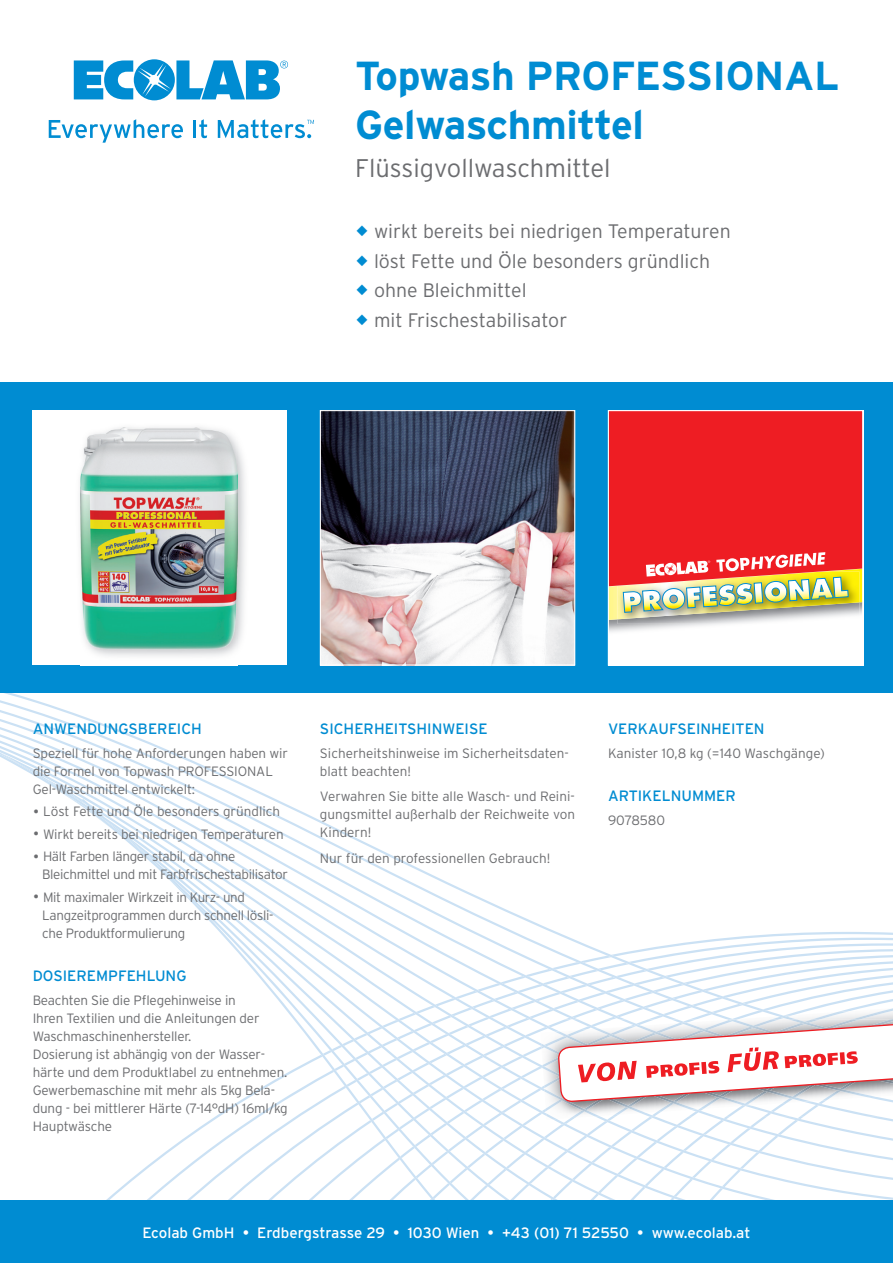
<style>
.page{position:relative;width:893px;height:1263px;background:#fff}
.page>*{position:absolute;margin:0;border:0;box-sizing:border-box;transform-origin:0 0}
.t1{font:700 40.5px/48.6px "Interstate";letter-spacing:-.01em;color:#008cd2}
.t2{font:300 25.5px "Interstate";color:#6c6d70}
.t3{font:300 19.5px/29.7px "Interstate";color:#6c6d70}
.t4{font:15px "Interstate";color:#008cd2}
.t5{font:15px "Interstate";color:#fff}
.t6{font:300 13.5px/18px "Interstate";letter-spacing:-.015em;color:#6c6d70}
.s1{font-size:18px}
</style>
<div class="page">
<svg style="left:106px;top:1160px;width:699px;height:40px"></svg>
<svg style="left:155px;top:1121px;width:738px;height:39px"></svg>
<svg style="left:209px;top:932px;width:684px;height:189px"></svg>
<svg style="left:3px;top:693px;width:781px;height:302px"></svg>
<svg style="left:0;top:710px;width:678px;height:310px"></svg>
<svg style="left:74px;top:59px;width:214px;height:41px"></svg>
<svg style="left:49px;top:119px;width:134px;height:24px"></svg>
<hr style="left:193px;top:120px;width:3px;height:18px;background:#008cd2">
<svg style="left:199px;top:119px;width:8px;height:19px"></svg>
<svg style="left:218px;top:119px;width:96px;height:19px"></svg>
<div style="left:0;top:1200px;width:893px;height:63px;background:#008cd2"></div>
<div style="left:0;top:383px;width:893px;height:310px;background:#008cd2"></div>
<div style="left:32px;top:411px;width:254px;height:254px;background:#fff"></div>
<img style="left:322px;top:412px;width:251px;height:252px">
<div style="left:320px;top:410px;width:255px;height:256px;border:1px solid #fff"></div>
<div style="left:608px;top:411px;width:255px;height:255px;background:#fff"></div>
<img style="left:610px;top:620px;width:110px;height:12px">
<img style="left:618px;top:620px;width:163px;height:4px">
<svg style="left:610px;top:412px;width:251px;height:208px;background:#e6473f"></svg>
<div style="left:608px;top:410px;width:255px;height:256px;border:1px solid #fff"></div>
<img style="left:81px;top:428px;width:157px;height:238px">
<img style="left:598px;top:1102px;width:295px;height:14px">
<img style="left:612px;top:1102px;width:191px;height:14px">
<svg style="left:641px;top:1113px;width:13px;height:3px"></svg>
<img style="left:745px;top:1105px;width:44px;height:11px">
<img style="left:691px;top:1109px;width:26px;height:7px">
<img style="left:803px;top:1102px;width:74px;height:14px">
<img style="left:540px;top:1032px;width:55px;height:88px">
<img style="left:541px;top:1040px;width:36px;height:78px">
<svg style="left:546px;top:1116px;width:11px;height:3px"></svg>
<img style="left:544px;top:1102px;width:54px;height:14px">
<img style="left:541px;top:1043px;width:2px;height:10px">
<img style="left:556px;top:1110px;width:90px;height:3px">
<img style="left:556px;top:1102px;width:140px;height:8px">
<svg style="left:543px;top:995px;width:350px;height:107px"></svg>
<h1 class="t1" style="left:355px;top:51px;width:486px">Topwash PROFESSIONAL<br>Gelwaschmittel</h1>
<h2 class="t2" style="left:355px;top:154px;width:257px">Flüssigvollwaschmittel</h2>
<h3 class="t3" style="left:374px;top:216px;width:358px">wirkt bereits bei niedrigen Temperaturen löst Fette und Öle besonders gründlich ohne Bleichmittel<br>mit Frischestabilisator</h3>
<p class="t4" style="left:33px;top:720px;width:171px">ANWENDUNGSBEREICH</p>
<p class="t6" style="left:33px;top:744px;width:257px">Speziell für hohe Anforderungen haben wir die Formel von Topwash PROFESSIONAL<br>Gel-Waschmittel entwickelt:</p>
<p class="t6" style="left:33px;top:802px;width:249px"><span class="s1">•</span> Löst Fette und Öle besonders gründlich</p>
<p class="t6" style="left:33px;top:825px;width:252px"><span class="s1">•</span> Wirkt bereits bei niedrigen Temperaturen</p>
<p class="t6" style="left:42px;top:847px;width:247px;text-indent:-9px"><span class="s1">•</span> Hält Farben länger stabil, da ohne<br>Bleichmittel und mit Farbfrischestabilisator</p>
<p class="t6" style="left:42px;top:888px;width:233px;text-indent:-9px"><span class="s1">•</span> Mit maximaler Wirkzeit in Kurz- und<br>Langzeitprogrammen durch schnell lösli&shy;che Produktformulierung</p>
<p class="t4" style="left:33px;top:968px;width:155px">DOSIEREMPFEHLUNG</p>
<p class="t6" style="left:33px;top:991px;width:257px">Beachten Sie die Pflegehinweise in<br>Ihren Textilien und die Anleitungen der Waschmaschinenhersteller.<br>Dosierung ist abhängig von der Wasser&shy;härte und dem Produktlabel zu entnehmen.<br>Gewerbemaschine mit mehr als 5kg Bela&shy;dung - bei mittlerer Härte (7-14°dH) 16ml/kg Hauptwäsche</p>
<p class="t4" style="left:320px;top:720px;width:169px">SICHERHEITSHINWEISE</p>
<p class="t6" style="left:320px;top:744px;width:250px">Sicherheitshinweise im Sicherheitsdaten&shy;blatt beachten!</p>
<p class="t6" style="left:320px;top:787px;width:257px;text-align:justify">Verwahren Sie bitte alle Wasch- und Reini&shy;gungsmittel außerhalb der Reichweite von Kindern!</p>
<p class="t6" style="left:320px;top:849px;width:232px">Nur für den professionellen Gebrauch!</p>
<p class="t4" style="left:608px;top:720px;width:158px">VERKAUFSEINHEITEN</p>
<p class="t6" style="left:608px;top:744px;width:218px">Kanister 10,8 kg (=140 Waschgänge)</p>
<p class="t4" style="left:608px;top:788px;width:129px">ARTIKELNUMMER</p>
<p class="t6" style="left:608px;top:811px;width:59px">9078580</p>
<p class="t5" style="left:142px;top:1224px;width:610px">Ecolab GmbH • Erdbergstrasse 29 • 1030 Wien • +43 (01) 71 52550 • www.ecolab.at</p>
</div>
